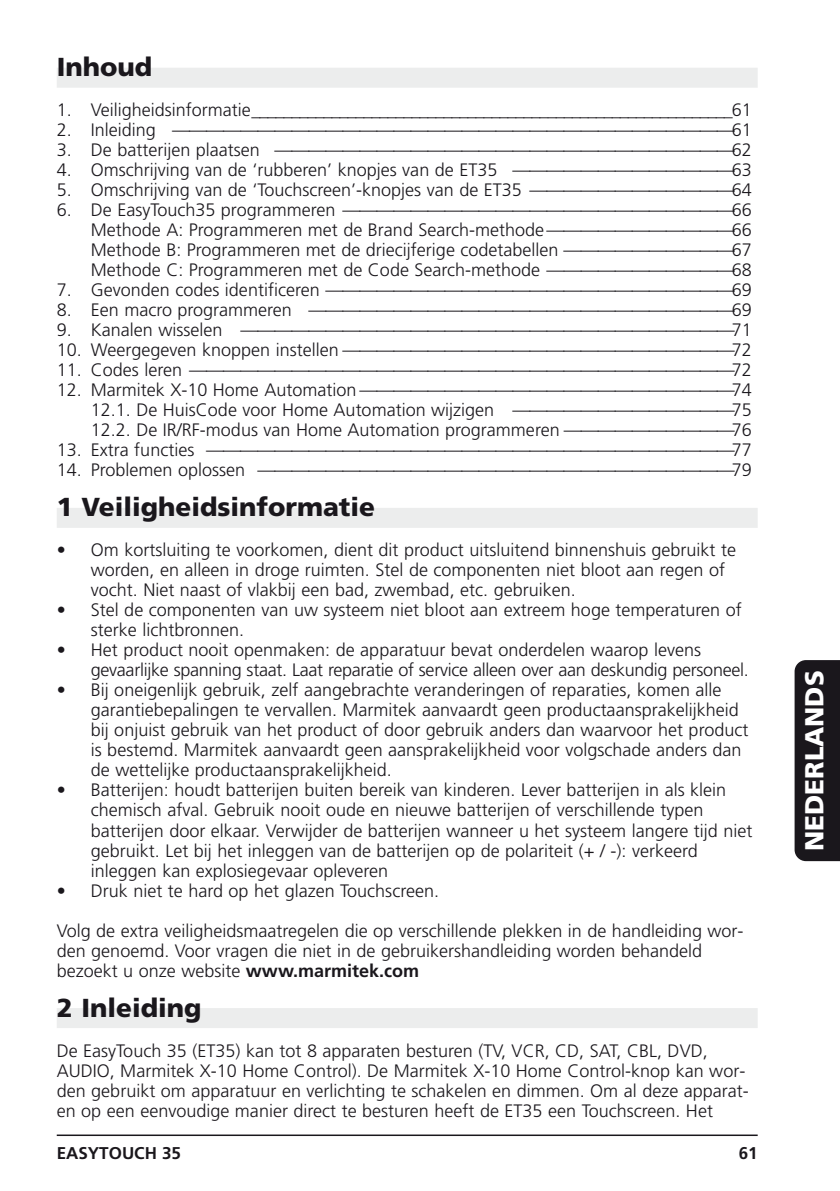
<style>
.page{position:relative;width:840px;height:1191px;background:#fff}
.page>*{position:absolute;margin:0;border:0;box-sizing:border-box;transform-origin:0 0}
.t1{font:900 26px "Frutiger";color:#1a171c}
.t2{font:900 26px "Frutiger";color:#fff}
.t3{font:300 18px/20px "Frutiger";color:#1a171c}
.t4{font:700 17px "Frutiger";color:#1a171c}
.s1{font-weight:700}
</style>
<div class="page">
<hr style="left:57px;top:1134px;width:700px;height:2px;background:#1a171c">
<div style="left:57px;top:68px;width:700px;height:20px;background:#eceded"></div>
<div style="left:57px;top:508px;width:700px;height:20px;background:#eceded"></div>
<div style="left:57px;top:1008px;width:700px;height:20px;background:#eceded"></div>
<div style="left:794px;top:660px;width:45px;height:201px;background:#1a171c"></div>
<h1 class="t1" style="left:57px;top:57px;width:97px">Inhoud</h1>
<p class="t3" style="left:57px;top:101px;width:696px">1. Veiligheidsinformatie_ _ _ _ _ _ _ _ _ _ _ _ _ _ _ _ _ _ _ _ _ _ _ _ _ _ _ _ _ _ _ _ _ _ _ _ _ _ _ _ _ _ _ _ _ _ _ _ _ _ _ _ _ _ _ _ _ _ _ _ 61</p>
<p class="t3" style="left:57px;top:121px;width:696px">2. Inleiding — — — — — — — — — — — — — — — — — — — — — — — — — — — — — — — — —61</p>
<p class="t3" style="left:57px;top:141px;width:696px">3. De batterijen plaatsen — — — — — — — — — — — — — — — — — — — — — — — — — — —62</p>
<p class="t3" style="left:57px;top:161px;width:696px">4. Omschrijving van de ‘rubberen’ knopjes van de ET35 — — — — — — — — — — — — —63</p>
<p class="t3" style="left:57px;top:181px;width:696px">5. Omschrijving van de ‘Touchscreen’-knopjes van de ET35 — — — — — — — — — — — —64</p>
<p class="t3" style="left:91px;top:201px;width:662px;text-align:justify;text-indent:-34px">6. De EasyTouch35 programmeren — — — — — — — — — — — — — — — — — — — — — — —66<br>Methode A: Programmeren met de Brand Search-methode — — — — — — — — — — —66<br>Methode B: Programmeren met de driecijferige codetabellen — — — — — — — — — —67<br>Methode C: Programmeren met de Code Search-methode — — — — — — — — — — —68</p>
<p class="t3" style="left:57px;top:281px;width:696px">7. Gevonden codes identificeren — — — — — — — — — — — — — — — — — — — — — — — —69</p>
<p class="t3" style="left:57px;top:301px;width:696px">8. Een macro programmeren — — — — — — — — — — — — — — — — — — — — — — — — —69</p>
<p class="t3" style="left:57px;top:321px;width:696px">9. Kanalen wisselen — — — — — — — — — — — — — — — — — — — — — — — — — — — — —71</p>
<p class="t3" style="left:57px;top:341px;width:696px">10. Weergegeven knoppen instellen — — — — — — — — — — — — — — — — — — — — — — —72</p>
<p class="t3" style="left:57px;top:361px;width:696px">11. Codes leren — — — — — — — — — — — — — — — — — — — — — — — — — — — — — — — —72</p>
<p class="t3" style="left:91px;top:381px;width:662px;text-align:justify;text-indent:-34px">12. Marmitek X-10 Home Automation — — — — — — — — — — — — — — — — — — — — — —74<br>12.1. De HuisCode voor Home Automation wijzigen — — — — — — — — — — — — —75<br>12.2. De IR/RF-modus van Home Automation programmeren — — — — — — — — — —76</p>
<p class="t3" style="left:57px;top:441px;width:696px">13. Extra functies — — — — — — — — — — — — — — — — — — — — — — — — — — — — — — —77</p>
<p class="t3" style="left:57px;top:461px;width:696px">14. Problemen oplossen — — — — — — — — — — — — — — — — — — — — — — — — — — — —79</p>
<h1 class="t1" style="left:57px;top:497px;width:320px">1 Veiligheidsinformatie</h1>
<p class="t3" style="left:91px;top:541px;width:646px;text-indent:-34px">• Om kortsluiting te voorkomen, dient dit product uitsluitend binnenshuis gebruikt te worden, en alleen in droge ruimten. Stel de componenten niet bloot aan regen of vocht. Niet naast of vlakbij een bad, zwembad, etc. gebruiken.</p>
<p class="t3" style="left:91px;top:601px;width:652px;text-indent:-34px">• Stel de componenten van uw systeem niet bloot aan extreem hoge temperaturen of sterke lichtbronnen.</p>
<p class="t3" style="left:91px;top:641px;width:659px;text-indent:-34px">• Het product nooit openmaken: de apparatuur bevat onderdelen waarop levens gevaarlijke spanning staat. Laat reparatie of service alleen over aan deskundig personeel.</p>
<p class="t3" style="left:91px;top:681px;width:658px;text-indent:-34px">• Bij oneigenlijk gebruik, zelf aangebrachte veranderingen of reparaties, komen alle garantiebepalingen te vervallen. Marmitek aanvaardt geen productaansprakelijkheid bij onjuist gebruik van het product of door gebruik anders dan waarvoor het product is bestemd. Marmitek aanvaardt geen aansprakelijkheid voor volgschade anders dan de wettelijke productaansprakelijkheid.</p>
<p class="t3" style="left:91px;top:781px;width:662px;text-indent:-34px">• Batterijen: houdt batterijen buiten bereik van kinderen. Lever batterijen in als klein chemisch afval. Gebruik nooit oude en nieuwe batterijen of verschillende typen batterijen door elkaar. Verwijder de batterijen wanneer u het systeem langere tijd niet gebruikt. Let bij het inleggen van de batterijen op de polariteit (+ / -): verkeerd inleggen kan explosiegevaar opleveren</p>
<p class="t3" style="left:57px;top:881px;width:383px">• Druk niet te hard op het glazen Touchscreen.</p>
<p class="t3" style="left:57px;top:921px;width:688px">Volg de extra veiligheidsmaatregelen die op verschillende plekken in de handleiding wor&shy;den genoemd. Voor vragen die niet in de gebruikershandleiding worden behandeld bezoekt u onze website <span class="s1">www.marmitek.com</span></p>
<h1 class="t1" style="left:57px;top:997px;width:146px">2 Inleiding</h1>
<p class="t3" style="left:57px;top:1041px;width:693px">De EasyTouch 35 (ET35) kan tot 8 apparaten besturen (TV, VCR, CD, SAT, CBL, DVD, AUDIO, Marmitek X-10 Home Control). De Marmitek X-10 Home Control-knop kan wor&shy;den gebruikt om apparatuur en verlichting te schakelen en dimmen. Om al deze apparat&shy;en op een eenvoudige manier direct te besturen heeft de ET35 een Touchscreen. Het</p>
<p class="t4" style="left:57px;top:1146px;width:126px">EASYTOUCH 35</p>
<p class="t4" style="left:738px;top:1146px;width:20px">61</p>
<h1 class="t2" style="left:803px;top:851px;width:182px;rotate:-90deg">NEDERLANDS</h1>
</div>
